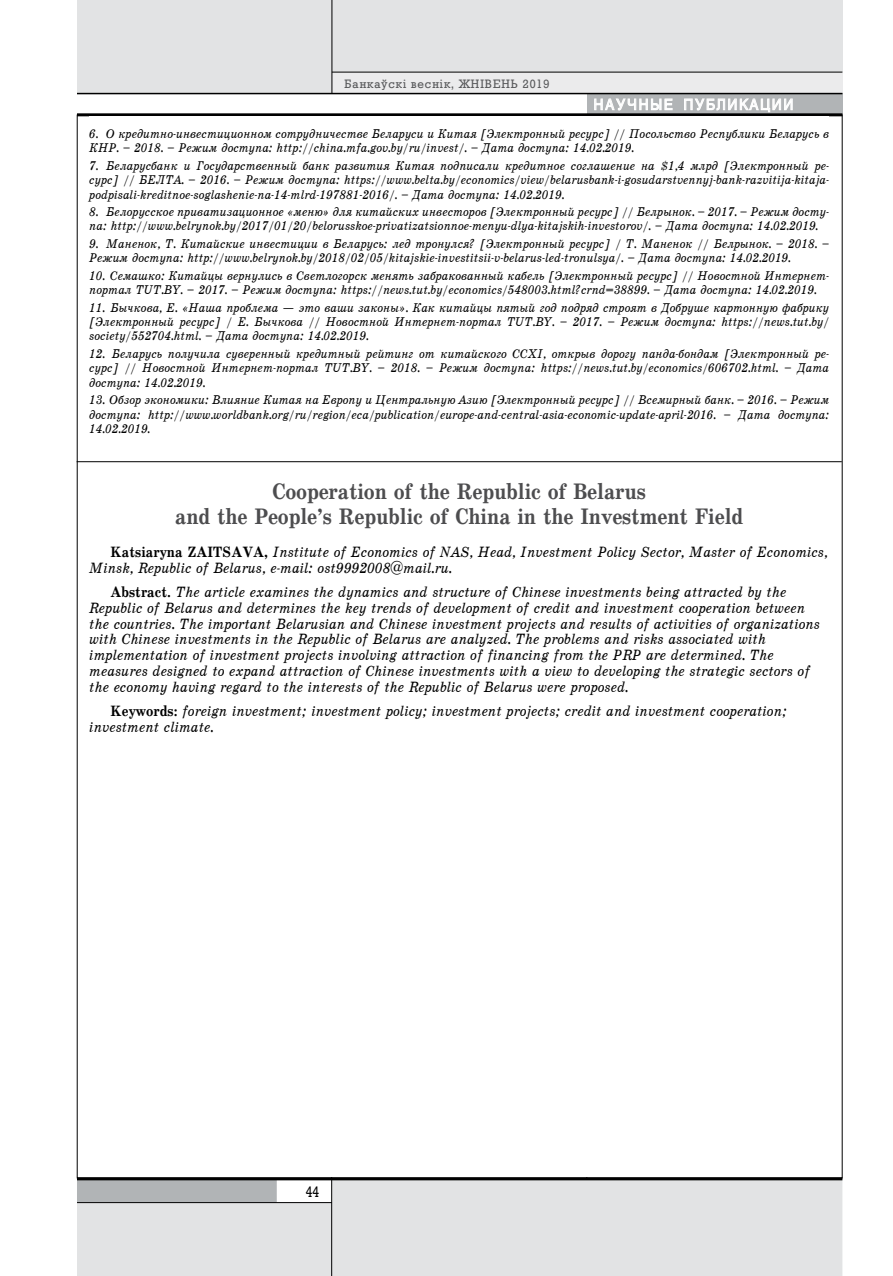
<style>
.page{position:relative;width:893px;height:1276px;background:#fff}
.page>*{position:absolute;margin:0;border:0;box-sizing:border-box;transform-origin:0 0}
.t1{font:22.5px/25.5px "School Book C Bold";letter-spacing:-.01em;color:#4d4d4f;text-align:center;scale:.9 1}
.t2{font:15px/15.8px "School Book C Italic";color:#000;scale:.9 1}
.t3{font:15px "Rodeo";color:#000;scale:.9 1}
.t4{font:12.75px/14.2px "School Book C Italic";color:#000;scale:.9 1}
.t5{font:12px "Rodeo";letter-spacing:.08em;color:#58595b}
.s1{font-family:"School Book C Bold"}
</style>
<div class="page">
<div style="left:77px;top:1202px;width:255px;height:74px;background:#e2e3e4"></div>
<div style="left:77px;top:1180px;width:200px;height:22px;background:#b1b4b6"></div>
<div style="left:332px;top:1180px;width:510px;height:96px;background:#e2e3e4"></div>
<hr style="left:77px;top:1202px;width:255px;height:1px;background:#000">
<hr style="left:331px;top:1178px;width:1px;height:98px;background:#000">
<div style="left:77px;top:0;width:255px;height:94px;background:#e2e3e4"></div>
<div style="left:332px;top:0;width:510px;height:72px;background:#e2e3e4"></div>
<div style="left:332px;top:72px;width:510px;height:22px;background:#ebebec"></div>
<hr style="left:332px;top:0;width:1px;height:94px;background:#000">
<hr style="left:332px;top:72px;width:510px;height:1px;background:#000">
<div style="left:587px;top:94px;width:255px;height:21px;background:#b1b4b6"></div>
<svg style="left:594px;top:98px;width:79px;height:13px"></svg>
<svg style="left:684px;top:98px;width:109px;height:14px"></svg>
<hr style="left:77px;top:93px;width:765px;height:1px;background:#000">
<hr style="left:77px;top:113px;width:765px;height:3px;background:#000">
<hr style="left:77px;top:1177px;width:765px;height:3px;background:#000">
<hr style="left:77px;top:461px;width:765px;height:1px;background:#000">
<p class="t5" style="left:344px;top:77px;width:206px">Банкаўскі веснік, ЖНIВЕНЬ 2019</p>
<p class="t4" style="left:89px;top:127px;width:824px">6. О кредитно-инвестиционном сотрудничестве Беларуси и Китая [Электронный ресурс] // Посольство Республики Беларусь в<br>КНР. – 2018. – Режим доступа: http://china.mfa.gov.by/ru/invest/. – Дата доступа: 14.02.2019.</p>
<p class="t4" style="left:89px;top:159px;width:824px;text-align:justify">7. Беларусбанк и Государственный банк развития Китая подписали кредитное соглашение на $1,4 млрд [Электронный ре&shy;сурс] // БЕЛТА. – 2016. – Режим доступа: https://www.belta.by/economics/view/belarusbank-i-gosudarstvennyj-bank-razvitija-kitaja&shy;podpisali-kreditnoe-soglashenie-na-14-mlrd-197881-2016/. – Дата доступа: 14.02.2019.</p>
<p class="t4" style="left:89px;top:205px;width:824px">8. Белорусское приватизационное «меню» для китайских инвесторов [Электронный ресурс] // Белрынок. – 2017. – Режим досту&shy;па: http://www.belrynok.by/2017/01/20/belorusskoe-privatizatsionnoe-menyu-dlya-kitajskih-investorov/. – Дата доступа: 14.02.2019.</p>
<p class="t4" style="left:89px;top:237px;width:823px">9. Маненок, Т. Китайские инвестиции в Беларусь: лед тронулся? [Электронный ресурс] / Т. Маненок // Белрынок. – 2018. –<br>Режим доступа: http://www.belrynok.by/2018/02/05/kitajskie-investitsii-v-belarus-led-tronulsya/. – Дата доступа: 14.02.2019.</p>
<p class="t4" style="left:89px;top:268px;width:824px">10. Семашко: Китайцы вернулись в Светлогорск менять забракованный кабель [Электронный ресурс] // Новостной Интернет&shy;портал TUT.BY. – 2017. – Режим доступа: https://news.tut.by/economics/548003.html?crnd=38899. – Дата доступа: 14.02.2019.</p>
<p class="t4" style="left:89px;top:300px;width:823px;text-align:justify">11. Бычкова, Е. «Наша проблема — это ваши законы». Как китайцы пятый год подряд строят в Добруше картонную фабрику [Электронный ресурс] / Е. Бычкова // Новостной Интернет-портал TUT.BY. – 2017. – Режим доступа: https://news.tut.by/ society/552704.html. – Дата доступа: 14.02.2019.</p>
<p class="t4" style="left:89px;top:347px;width:824px;text-align:justify">12. Беларусь получила суверенный кредитный рейтинг от китайского CCXI, открыв дорогу панда-бондам [Электронный ре&shy;сурс] // Новостной Интернет-портал TUT.BY. – 2018. – Режим доступа: https://news.tut.by/economics/606702.html. – Дата доступа: 14.02.2019.</p>
<p class="t4" style="left:89px;top:393px;width:824px;text-align:justify">13. Обзор экономики: Влияние Китая на Европу и Центральную Азию [Электронный ресурс] // Всемирный банк. – 2016. – Режим доступа: http://www.worldbank.org/ru/region/eca/publication/europe-and-central-asia-economic-update-april-2016. – Дата доступа:<br>14.02.2019.</p>
<h1 class="t1" style="left:175px;top:479px;width:633px">Cooperation of the Republic of Belarus<br>and the People’s Republic of China in the Investment Field</h1>
<p class="t2" style="left:89px;top:544px;width:822px;text-indent:21px"><span class="s1">Katsiaryna ZAITSAVA,</span> Institute of Economics of NAS, Head, Investment Policy Sector, Master of Economics,<br>Minsk, Republic of Belarus, e-mail: ost9992008@mail.ru.</p>
<p class="t2" style="left:89px;top:584px;width:813px;text-indent:21px"><span class="s1">Abstract.</span> The article examines the dynamics and structure of Chinese investments being attracted by the Republic of Belarus and determines the key trends of development of credit and investment cooperation between the countries. The important Belarusian and Chinese investment projects and results of activities of organizations with Chinese investments in the Republic of Belarus are analyzed. The problems and risks associated with implementation of investment projects involving attraction of financing from the PRP are determined. The measures designed to expand attraction of Chinese investments with a view to developing the strategic sectors of the economy having regard to the interests of the Republic of Belarus were proposed.</p>
<p class="t2" style="left:89px;top:703px;width:776px;text-indent:21px"><span class="s1">Keywords:</span> foreign investment; investment policy; investment projects; credit and investment cooperation; investment climate.</p>
<p class="t3" style="left:306px;top:1183px;width:16px">44</p>
</div>
